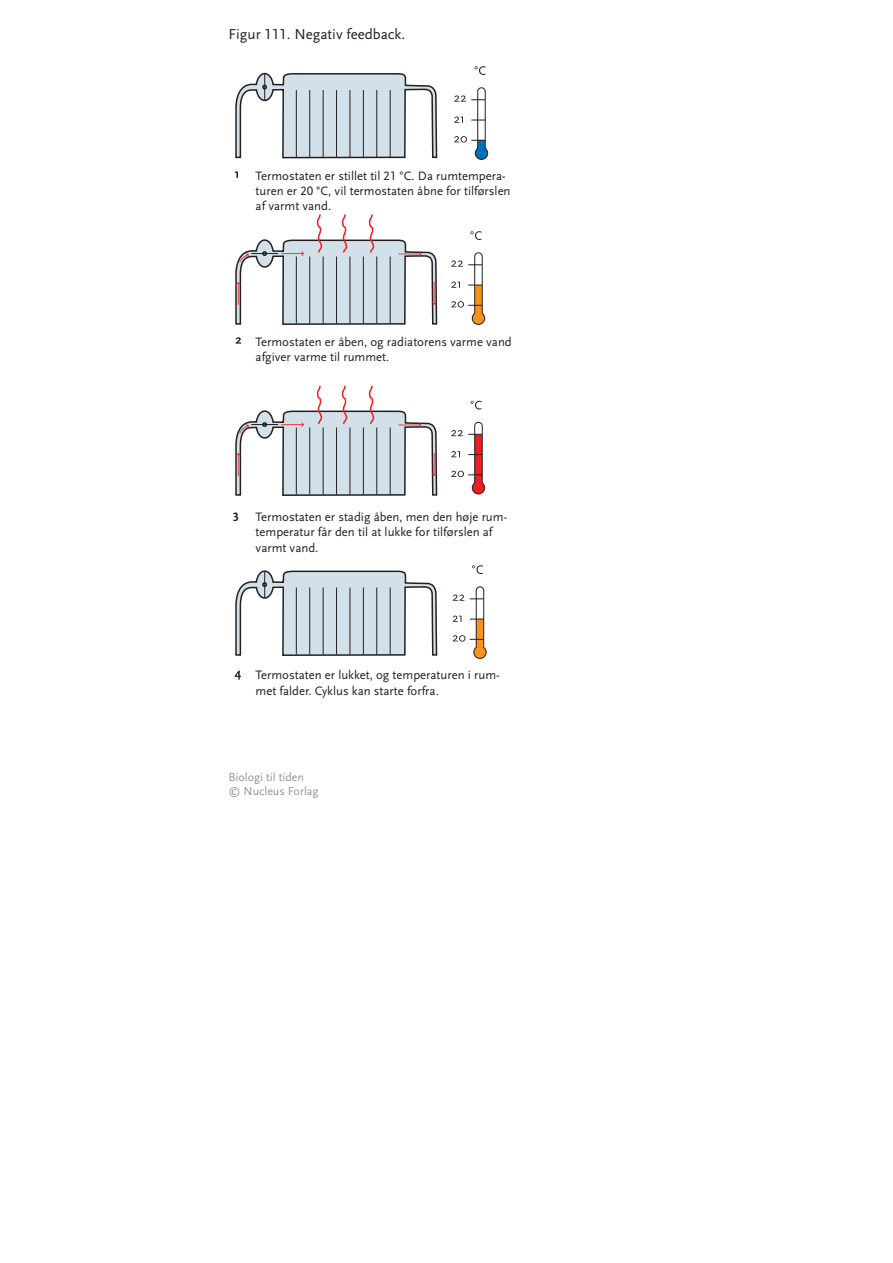
<style>
.page{position:relative;width:893px;height:1263px;background:#fff}
.page>*{position:absolute;margin:0;border:0;box-sizing:border-box;transform-origin:0 0}
.t1{font:15px "Scala Sans LF";color:#231f20}
.t2{font:12.75px/15.3px "Scala Sans LF";color:#231f20}
.t3{font:700 12.75px "Scala Sans LF";color:#231f20}
.t4{font:12px/14.4px "Scala Sans LF";color:#939598}
</style>
<div class="page">
<svg style="left:474px;top:66px;width:12px;height:9px"></svg>
<svg style="left:454px;top:87px;width:34px;height:73px"></svg>
<svg style="left:235px;top:72px;width:203px;height:86px"></svg>
<svg style="left:470px;top:231px;width:12px;height:9px"></svg>
<svg style="left:451px;top:252px;width:34px;height:73px"></svg>
<svg style="left:470px;top:401px;width:12px;height:8px"></svg>
<svg style="left:472px;top:565px;width:11px;height:9px"></svg>
<svg style="left:453px;top:586px;width:34px;height:73px"></svg>
<svg style="left:235px;top:570px;width:203px;height:85px"></svg>
<svg style="left:451px;top:422px;width:34px;height:73px"></svg>
<svg style="left:235px;top:214px;width:203px;height:110px"></svg>
<svg style="left:235px;top:385px;width:203px;height:110px"></svg>
<svg style="left:235px;top:671px;width:6px;height:9px"></svg>
<svg style="left:235px;top:172px;width:3px;height:6px"></svg>
<svg style="left:236px;top:337px;width:5px;height:7px"></svg>
<p class="t1" style="left:228px;top:26px;width:178px">Figur 111. Negativ feedback.</p>
<p class="t2" style="left:256px;top:168px;width:256px">Termostaten er stillet til 21 °C. Da rumtempera&shy;turen er 20 °C, vil termostaten åbne for tilførslen af varmt vand.</p>
<p class="t2" style="left:256px;top:335px;width:258px">Termostaten er åben, og radiatorens varme vand afgiver varme til rummet.</p>
<p class="t3" style="left:233px;top:510px;width:8px">3</p>
<p class="t2" style="left:256px;top:509px;width:253px">Termostaten er stadig åben, men den høje rum&shy;temperatur får den til at lukke for tilførslen af varmt vand.</p>
<p class="t2" style="left:256px;top:668px;width:246px">Termostaten er lukket, og temperaturen i rum&shy;met falder. Cyklus kan starte forfra.</p>
<p class="t4" style="left:228px;top:770px;width:92px">Biologi til tiden © Nucleus Forlag</p>
</div>
